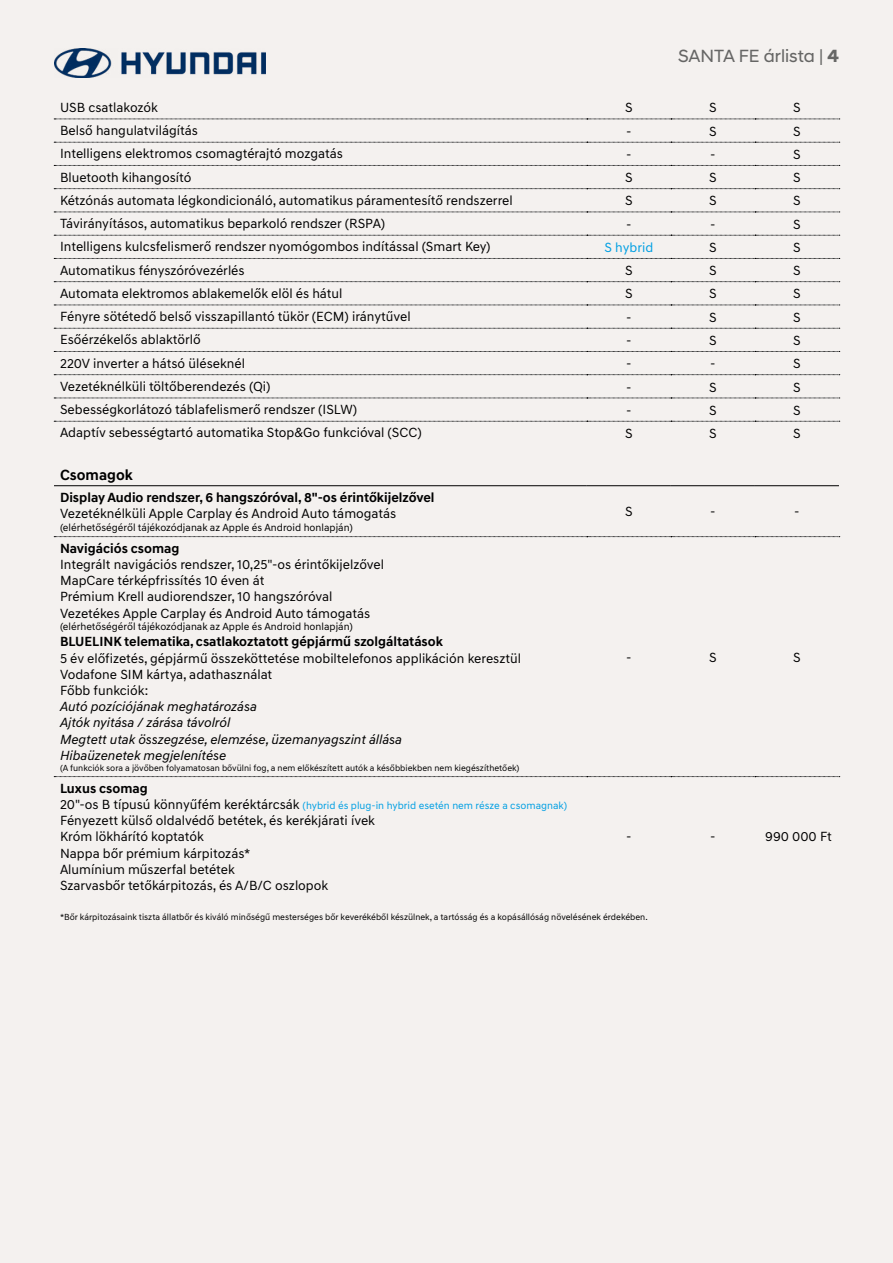
<style>
.page{position:relative;width:893px;height:1263px;background:#f4f1ef}
.page>*{position:absolute;margin:0;border:0;box-sizing:border-box;transform-origin:0 0}
.t1{font:18px "Hyundai Sans Head";color:#666665}
.t2{font:700 15px "Hyundai Sans Text";color:#000}
.t3{font:13.5px/16.2px "Hyundai Sans Text";color:#000}
.t4{font:700 13.5px "Hyundai Sans Text";color:#000}
.t5{font:italic 13.5px/16.2px "Hyundai Sans Text";color:#000}
.t6{font:13.5px "Hyundai Sans Text";color:#009fe3}
.t7{font:10.5px "Hyundai Sans Text";color:#000}
.t8{font:10.5px "Hyundai Sans Text";color:#009fe3}
.t9{font:9px "Hyundai Sans Text";color:#000}
.s1{font-weight:700}
.s2{font-size:13.5px;color:#000}
</style>
<div class="page">
<img style="left:54px;top:48px;width:212px;height:29px">
<svg style="left:54px;top:119px;width:786px;height:1px"></svg>
<svg style="left:54px;top:212px;width:786px;height:1px"></svg>
<svg style="left:54px;top:235px;width:786px;height:1px"></svg>
<svg style="left:54px;top:258px;width:786px;height:1px"></svg>
<svg style="left:54px;top:281px;width:786px;height:1px"></svg>
<svg style="left:54px;top:305px;width:786px;height:1px"></svg>
<svg style="left:54px;top:328px;width:786px;height:1px"></svg>
<svg style="left:54px;top:351px;width:786px;height:1px"></svg>
<svg style="left:54px;top:374px;width:786px;height:1px"></svg>
<svg style="left:54px;top:398px;width:786px;height:1px"></svg>
<svg style="left:54px;top:421px;width:786px;height:1px"></svg>
<svg style="left:54px;top:536px;width:786px;height:1px"></svg>
<svg style="left:54px;top:776px;width:786px;height:1px"></svg>
<hr style="left:54px;top:485px;width:533px;height:1px;background:#000">
<hr style="left:587px;top:485px;width:84px;height:1px;background:#000">
<hr style="left:671px;top:485px;width:84px;height:1px;background:#000">
<hr style="left:755px;top:485px;width:84px;height:1px;background:#000">
<svg style="left:54px;top:142px;width:786px;height:1px"></svg>
<svg style="left:54px;top:165px;width:786px;height:1px"></svg>
<svg style="left:54px;top:188px;width:786px;height:1px"></svg>
<h1 class="t1" style="left:678px;top:45px;width:162px">SANTA FE árlista | <span class="s1">4</span></h1>
<p class="t3" style="left:60px;top:99px;width:100px">USB csatlakozók</p>
<p class="t3" style="left:625px;top:100px;width:9px">S</p>
<p class="t3" style="left:709px;top:100px;width:9px">S</p>
<p class="t3" style="left:793px;top:100px;width:9px">S</p>
<p class="t3" style="left:60px;top:122px;width:139px">Belső hangulatvilágítás</p>
<p class="t3" style="left:626px;top:123px;width:7px">-</p>
<p class="t3" style="left:709px;top:123px;width:9px">S</p>
<p class="t3" style="left:793px;top:123px;width:9px">S</p>
<p class="t3" style="left:60px;top:146px;width:284px">Intelligens elektromos csomagtérajtó mozgatás</p>
<p class="t3" style="left:626px;top:146px;width:7px">-</p>
<p class="t3" style="left:710px;top:146px;width:7px">-</p>
<p class="t3" style="left:793px;top:146px;width:9px">S</p>
<p class="t3" style="left:60px;top:169px;width:133px">Bluetooth kihangosító</p>
<p class="t3" style="left:625px;top:169px;width:9px">S</p>
<p class="t3" style="left:709px;top:169px;width:9px">S</p>
<p class="t3" style="left:793px;top:169px;width:9px">S</p>
<p class="t3" style="left:60px;top:192px;width:454px">Kétzónás automata légkondicionáló, automatikus páramentesítő rendszerrel</p>
<p class="t3" style="left:625px;top:193px;width:9px">S</p>
<p class="t3" style="left:709px;top:193px;width:9px">S</p>
<p class="t3" style="left:793px;top:193px;width:9px">S</p>
<p class="t3" style="left:60px;top:215px;width:327px">Távirányításos, automatikus beparkoló rendszer (RSPA)</p>
<p class="t3" style="left:626px;top:216px;width:7px">-</p>
<p class="t3" style="left:710px;top:216px;width:7px">-</p>
<p class="t3" style="left:793px;top:216px;width:9px">S</p>
<p class="t3" style="left:60px;top:239px;width:432px">Intelligens kulcsfelismerő rendszer nyomógombos indítással (Smart Key)</p>
<p class="t6" style="left:604px;top:239px;width:50px">S hybrid</p>
<p class="t3" style="left:709px;top:239px;width:9px">S</p>
<p class="t3" style="left:793px;top:239px;width:9px">S</p>
<p class="t3" style="left:60px;top:262px;width:186px">Automatikus fényszóróvezérlés</p>
<p class="t3" style="left:625px;top:262px;width:9px">S</p>
<p class="t3" style="left:709px;top:262px;width:9px">S</p>
<p class="t3" style="left:793px;top:262px;width:9px">S</p>
<p class="t3" style="left:60px;top:285px;width:284px">Automata elektromos ablakemelők elöl és hátul</p>
<p class="t3" style="left:625px;top:286px;width:9px">S</p>
<p class="t3" style="left:709px;top:286px;width:9px">S</p>
<p class="t3" style="left:793px;top:286px;width:9px">S</p>
<p class="t3" style="left:60px;top:308px;width:352px">Fényre sötétedő belső visszapillantó tükör (ECM) iránytűvel</p>
<p class="t3" style="left:626px;top:309px;width:7px">-</p>
<p class="t3" style="left:709px;top:309px;width:9px">S</p>
<p class="t3" style="left:793px;top:309px;width:9px">S</p>
<p class="t3" style="left:60px;top:332px;width:142px">Esőérzékelős ablaktörlő</p>
<p class="t3" style="left:626px;top:332px;width:7px">-</p>
<p class="t3" style="left:709px;top:332px;width:9px">S</p>
<p class="t3" style="left:793px;top:332px;width:9px">S</p>
<p class="t3" style="left:60px;top:355px;width:186px">220V inverter a hátsó üléseknél</p>
<p class="t3" style="left:626px;top:356px;width:7px">-</p>
<p class="t3" style="left:710px;top:356px;width:7px">-</p>
<p class="t3" style="left:793px;top:356px;width:9px">S</p>
<p class="t3" style="left:60px;top:378px;width:212px">Vezetéknélküli töltőberendezés (Qi)</p>
<p class="t3" style="left:626px;top:379px;width:7px">-</p>
<p class="t3" style="left:709px;top:379px;width:9px">S</p>
<p class="t3" style="left:793px;top:379px;width:9px">S</p>
<p class="t3" style="left:60px;top:401px;width:299px">Sebességkorlátozó táblafelismerő rendszer (ISLW)</p>
<p class="t3" style="left:626px;top:402px;width:7px">-</p>
<p class="t3" style="left:709px;top:402px;width:9px">S</p>
<p class="t3" style="left:793px;top:402px;width:9px">S</p>
<p class="t3" style="left:60px;top:425px;width:363px">Adaptív sebességtartó automatika Stop&amp;Go funkcióval (SCC)</p>
<p class="t3" style="left:625px;top:425px;width:9px">S</p>
<p class="t3" style="left:709px;top:425px;width:9px">S</p>
<p class="t3" style="left:793px;top:425px;width:9px">S</p>
<p class="t2" style="left:60px;top:465px;width:74px">Csomagok</p>
<p class="t4" style="left:60px;top:489px;width:376px">Display Audio rendszer, 6 hangszóróval, 8"-os érintőkijelzővel</p>
<p class="t3" style="left:60px;top:505px;width:338px">Vezetéknélküli Apple Carplay és Android Auto támogatás</p>
<p class="t7" style="left:60px;top:521px;width:294px">(elérhetőségéről tájékozódjanak az Apple és Android honlapján)</p>
<p class="t3" style="left:625px;top:504px;width:9px">S</p>
<p class="t3" style="left:710px;top:504px;width:7px">-</p>
<p class="t3" style="left:794px;top:504px;width:7px">-</p>
<p class="t4" style="left:60px;top:540px;width:121px">Navigációs csomag</p>
<p class="t3" style="left:60px;top:556px;width:326px">Integrált navigációs rendszer, 10,25"-os érintőkijelzővel MapCare térképfrissítés 10 éven át<br>Prémium Krell audiorendszer, 10 hangszóróval Vezetékes Apple Carplay és Android Auto támogatás</p>
<p class="t7" style="left:60px;top:620px;width:294px">(elérhetőségéről tájékozódjanak az Apple és Android honlapján)</p>
<p class="t4" style="left:60px;top:633px;width:384px">BLUELINK telematika, csatlakoztatott gépjármű szolgáltatások</p>
<p class="t3" style="left:60px;top:650px;width:463px">5 év előfizetés, gépjármű összeköttetése mobiltelefonos applikáción keresztül<br>Vodafone SIM kártya, adathasználat<br>Főbb funkciók:</p>
<p class="t5" style="left:60px;top:698px;width:344px">Autó pozíciójának meghatározása<br>Ajtók nyitása / zárása távolról<br>Megtett utak összegzése, elemzése, üzemanyagszint állása Hibaüzenetek megjelenítése</p>
<p class="t9" style="left:60px;top:762px;width:461px">(A funkciók sora a jövőben folyamatosan bővülni fog, a nem előkészített autók a későbbiekben nem kiegészíthetőek)</p>
<p class="t4" style="left:60px;top:780px;width:89px">Luxus csomag</p>
<p class="t8" style="left:60px;top:799px;width:509px"><span class="s2">20"-os B típusú könnyűfém keréktárcsák</span> (hybrid és plug-in hybrid esetén nem része a csomagnak)</p>
<p class="t3" style="left:60px;top:812px;width:317px">Fényezett külső oldalvédő betétek, és kerékjárati ívek Króm lökhárító koptatók<br>Nappa bőr prémium kárpitozás*<br>Alumínium műszerfal betétek<br>Szarvasbőr tetőkárpitozás, és A/B/C oszlopok</p>
<p class="t3" style="left:626px;top:649px;width:7px">-</p>
<p class="t3" style="left:709px;top:649px;width:9px">S</p>
<p class="t3" style="left:793px;top:649px;width:9px">S</p>
<p class="t3" style="left:626px;top:829px;width:7px">-</p>
<p class="t3" style="left:710px;top:829px;width:7px">-</p>
<p class="t3" style="left:765px;top:829px;width:68px">990 000 Ft</p>
<p class="t9" style="left:60px;top:911px;width:589px">*Bőr kárpitozásaink tiszta állatbőr és kiváló minőségű mesterséges bőr keverékéből készülnek, a tartósság és a kopásállóság növelésének érdekében.</p>
</div>
